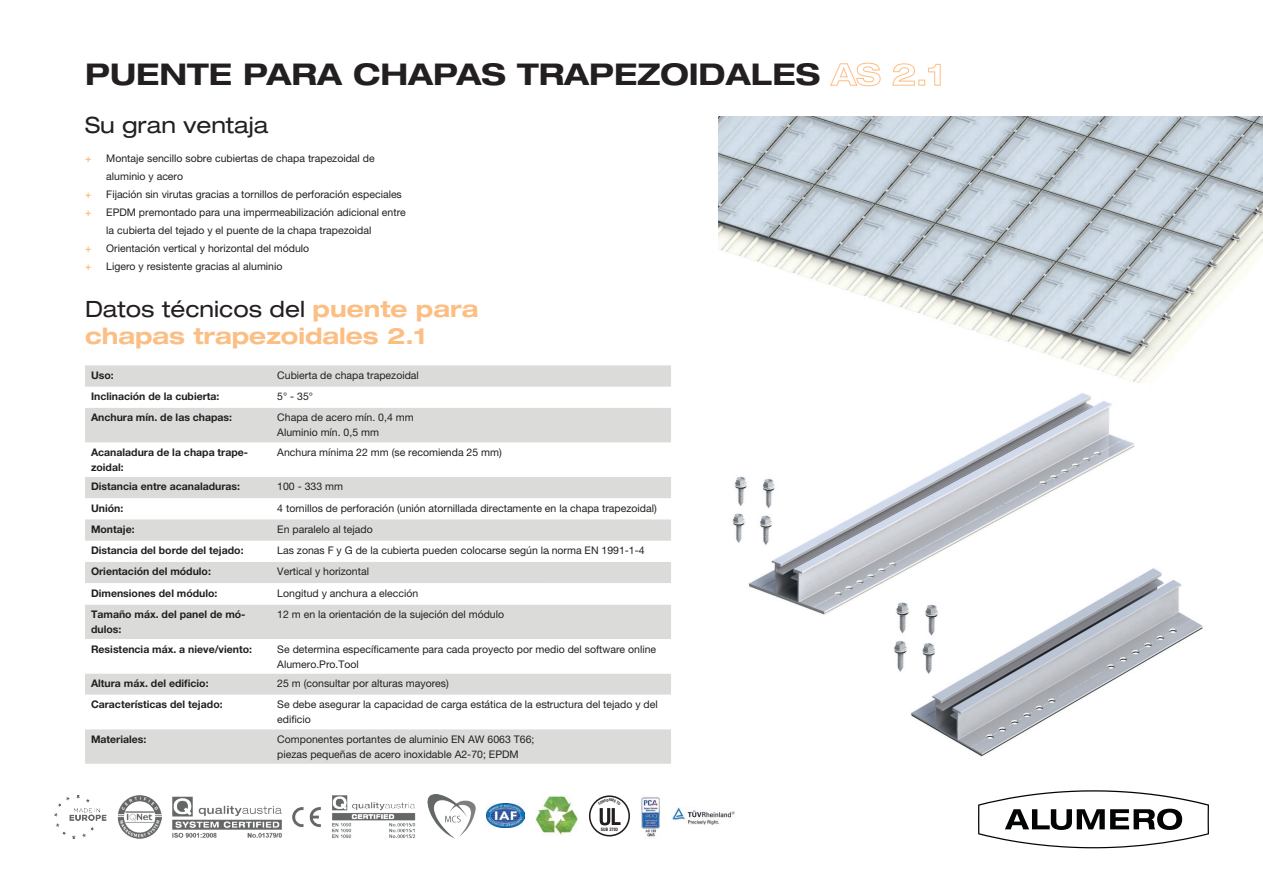
<style>
.page{position:relative;width:1263px;height:893px;background:#fff}
.page>*{position:absolute;margin:0;border:0;box-sizing:border-box;transform-origin:0 0}
.t1{font:700 expanded 30px "Helvetica Neue LT Pro";color:#231f20}
.t2{font:700 expanded 22.5px/27px "Helvetica Neue LT Pro";color:#fcbe83}
.t3{font:expanded 22.5px "Helvetica Neue LT Pro";color:#231f20}
.t4{font:10.5px/18px "Helvetica Neue LT Pro";color:#231f20}
.t5{font:700 10.5px/15px "Helvetica Neue LT Pro";color:#231f20}
.t6{font:700 10.5px/18px "Helvetica Neue LT Pro";color:#fcbe83}
.t7{font:700 condensed 4.35px "Swiss 721 BT";color:#231f20}
.s1{color:#fcbe83}
.s2{font-weight:400;color:#231f20}
</style>
<div class="page">
<img style="left:719px;top:117px;width:544px;height:266px">
<svg style="left:85px;top:365px;width:586px;height:399px;fill:#dbdcda"></svg>
<svg style="left:85px;top:583px;width:586px;height:21px"></svg>
<svg style="left:85px;top:639px;width:586px;height:34px"></svg>
<svg style="left:85px;top:695px;width:586px;height:34px"></svg>
<img style="left:54px;top:796px;width:53px;height:43px">
<img style="left:117px;top:795px;width:45px;height:44px">
<img style="left:172px;top:796px;width:110px;height:42px">
<img style="left:292px;top:807px;width:29px;height:21px">
<img style="left:332px;top:795px;width:84px;height:44px">
<img style="left:427px;top:794px;width:49px;height:45px">
<img style="left:535px;top:796px;width:43px;height:39px">
<div style="left:589px;top:795px;width:41px;height:41px;border:2px solid #231f20;border-radius:50%"></div>
<img style="left:641px;top:797px;width:19px;height:40px">
<img style="left:672px;top:807px;width:63px;height:17px">
<img style="left:487px;top:804px;width:38px;height:23px">
<img style="left:732px;top:393px;width:403px;height:222px">
<img style="left:880px;top:562px;width:323px;height:195px">
<svg style="left:978px;top:790px;width:231px;height:58px"></svg>
<svg style="left:598px;top:799px;width:23px;height:26px"></svg>
<h1 class="t1" style="left:85px;top:56px;width:860px">PUENTE PARA CHAPAS TRAPEZOIDALES <span class="s1">AS 2.1</span></h1>
<h2 class="t3" style="left:85px;top:112px;width:185px">Su gran ventaja</h2>
<p class="t4" style="left:106px;top:149px;width:301px">Montaje sencillo sobre cubiertas de chapa trapezoidal de aluminio y acero<br>Fijación sin virutas gracias a tornillos de perforación especiales EPDM premontado para una impermeabilización adicional entre la cubierta del tejado y el puente de la chapa trapezoidal Orientación vertical y horizontal del módulo<br>Ligero y resistente gracias al aluminio</p>
<p class="t6" style="left:85px;top:149px;width:8px">+</p>
<p class="t6" style="left:85px;top:185px;width:8px">+ +</p>
<p class="t6" style="left:85px;top:239px;width:8px">+ +</p>
<h2 class="t2" style="left:85px;top:295px;width:395px"><span class="s2">Datos técnicos del</span> puente para chapas trapezoidales 2.1</h2>
<p class="t5" style="left:91px;top:367px;width:24px">Uso:</p>
<p class="t4" style="left:277px;top:366px;width:143px">Cubierta de chapa trapezoidal</p>
<p class="t5" style="left:91px;top:389px;width:130px">Inclinación de la cubierta:</p>
<p class="t4" style="left:277px;top:387px;width:37px">5° - 35°</p>
<p class="t5" style="left:91px;top:410px;width:143px">Anchura mín. de las chapas:</p>
<p class="t4" style="left:277px;top:410px;width:138px;line-height:15px">Chapa de acero mín. 0,4 mm<br>Aluminio mín. 0,5 mm</p>
<p class="t5" style="left:91px;top:444px;width:159px">Acanaladura de la chapa trape&shy;zoidal:</p>
<p class="t4" style="left:277px;top:443px;width:226px">Anchura mínima 22 mm (se recomienda 25 mm)</p>
<p class="t5" style="left:91px;top:479px;width:151px">Distancia entre acanaladuras:</p>
<p class="t4" style="left:277px;top:477px;width:67px">100 - 333 mm</p>
<p class="t5" style="left:91px;top:500px;width:34px">Unión:</p>
<p class="t4" style="left:277px;top:499px;width:381px">4 tornillos de perforación (unión atornillada directamente en la chapa trapezoidal)</p>
<p class="t5" style="left:91px;top:521px;width:45px">Montaje:</p>
<p class="t4" style="left:277px;top:520px;width:97px">En paralelo al tejado</p>
<p class="t5" style="left:91px;top:543px;width:154px">Distancia del borde del tejado:</p>
<p class="t4" style="left:277px;top:541px;width:369px">Las zonas F y G de la cubierta pueden colocarse según la norma EN 1991-1-4</p>
<p class="t5" style="left:91px;top:564px;width:121px">Orientación del módulo:</p>
<p class="t4" style="left:277px;top:563px;width:93px">Vertical y horizontal</p>
<p class="t5" style="left:91px;top:585px;width:128px">Dimensiones del módulo:</p>
<p class="t4" style="left:277px;top:584px;width:143px">Longitud y anchura a elección</p>
<p class="t5" style="left:91px;top:606px;width:156px">Tamaño máx. del panel de mó&shy;dulos:</p>
<p class="t4" style="left:277px;top:605px;width:228px">12 m en la orientación de la sujeción del módulo</p>
<p class="t5" style="left:91px;top:641px;width:162px">Resistencia máx. a nieve/viento:</p>
<p class="t4" style="left:277px;top:641px;width:380px;line-height:15px">Se determina específicamente para cada proyecto por medio del software online<br>Alumero.Pro.Tool</p>
<p class="t5" style="left:91px;top:675px;width:119px">Altura máx. del edificio:</p>
<p class="t4" style="left:277px;top:674px;width:173px">25 m (consultar por alturas mayores)</p>
<p class="t5" style="left:91px;top:697px;width:133px">Características del tejado:</p>
<p class="t4" style="left:277px;top:697px;width:382px;line-height:15px">Se debe asegurar la capacidad de carga estática de la estructura del tejado y del edificio</p>
<p class="t5" style="left:91px;top:731px;width:57px">Materiales:</p>
<p class="t4" style="left:277px;top:731px;width:259px;line-height:15px">Componentes portantes de aluminio EN AW 6063 T66; piezas pequeñas de acero inoxidable A2-70; EPDM</p>
<p class="t7" style="left:601px;top:826px;width:19px">SUB 2703</p>
</div>
